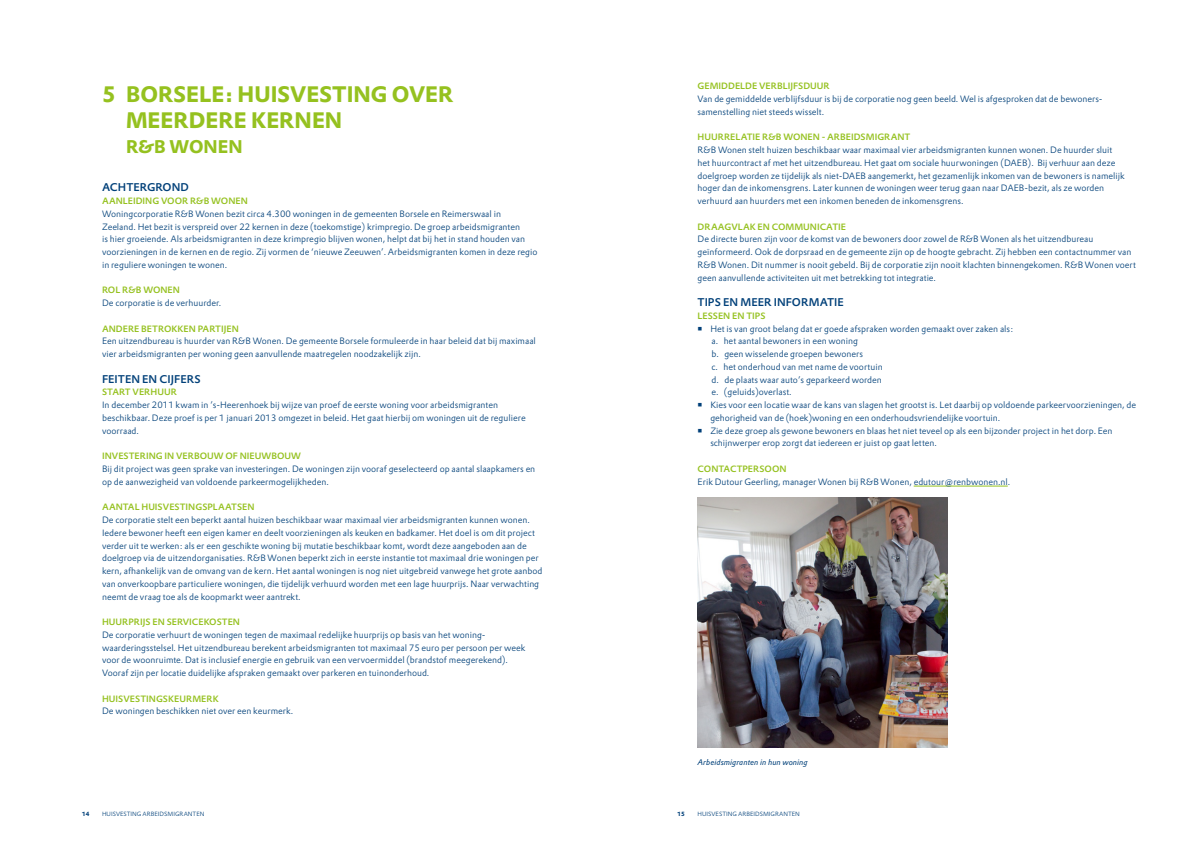
<style>
.page{position:relative;width:1191px;height:842px;background:#fff}
.page>*{position:absolute;margin:0;border:0;box-sizing:border-box;transform-origin:0 0}
.t1{font:700 22px/25.5px "DTL Prokyon TOT";color:#95c11f}
.t2{font:700 18px "DTL Prokyon TOT";color:#95c11f}
.t3{font:500 11px "DTL Prokyon TOT";color:#004079}
.t4{font:300 9px/12.8px "DTL Prokyon TOT";letter-spacing:-.01em;color:#004079}
.t5{font:500 9px "DTL Prokyon TOT";color:#95c11f}
.t6{font:italic 8px "DTL Prokyon TOT";color:#004079}
.t7{font:300 6px "DTL Prokyon TOT";color:#004079}
.t8{font:700 6px "DTL Prokyon TOT";color:#004079}
</style>
<div class="page">
<hr style="left:913px;top:486px;width:94px;height:1px;background:#95c11f">
<img style="left:697px;top:497px;width:250px;height:251px">
<h1 class="t1" style="left:126px;top:81px;width:329px;text-indent:32px">RSELE: HUISVESTING OVER<br>MEERDERE KERNEN</h1>
<h2 class="t2" style="left:126px;top:135px;width:118px">R&amp;B WONEN</h2>
<p class="t3" style="left:102px;top:180px;width:88px">ACHTERGROND</p>
<p class="t5" style="left:102px;top:195px;width:147px">AANLEIDING VOOR R&amp;B WONEN</p>
<p class="t4" style="left:102px;top:207px;width:437px">Woningcorporatie R&amp;B Wonen bezit circa 4.300 woningen in de gemeenten Borsele en Reimerswaal in<br>Zeeland. Het bezit is verspreid over 22 kernen in deze (toekomstige) krimpregio. De groep arbeidsmigranten<br>is hier groeiende. Als arbeidsmigranten in deze krimpregio blijven wonen, helpt dat bij het in stand houden van voorzieningen in de kernen en de regio. Zij vormen de ‘nieuwe Zeeuwen’. Arbeidsmigranten komen in deze regio in reguliere woningen te wonen.</p>
<p class="t5" style="left:102px;top:284px;width:79px">ROL R&amp;B WONEN</p>
<p class="t4" style="left:102px;top:297px;width:121px">De corporatie is de verhuurder.</p>
<p class="t5" style="left:102px;top:323px;width:138px">ANDERE BETROKKEN PARTIJEN</p>
<p class="t4" style="left:102px;top:335px;width:435px">Een uitzendbureau is huurder van R&amp;B Wonen. De gemeente Borsele formuleerde in haar beleid dat bij maximaal vier arbeidsmigranten per woning geen aanvullende maatregelen noodzakelijk zijn.</p>
<p class="t3" style="left:102px;top:372px;width:100px">FEITEN EN CIJFERS</p>
<p class="t5" style="left:102px;top:386px;width:76px">START VERH UUR</p>
<p class="t4" style="left:102px;top:399px;width:425px">I n december 2011 kwam in ’s-Heerenhoek bij wijze van proef de eerste woning voor arbeidsmigranten beschikbaar. Deze proef is per 1 januari 2013 omgezet in beleid. Het gaat hierbij om woningen uit de reguliere voorraad.</p>
<p class="t5" style="left:102px;top:450px;width:198px">I NVESTERING IN VERBOUW OF NIEUWBOUW</p>
<p class="t4" style="left:102px;top:462px;width:435px">Bij dit project was geen sprake van investeringen. De woningen zijn vooraf geselecteerd op aantal slaapkamers en op de aanwezigheid van voldoende parkeermogelijkheden.</p>
<p class="t5" style="left:102px;top:501px;width:154px">AANTAL H UISVESTINGSPLAATSEN</p>
<p class="t4" style="left:102px;top:513px;width:442px">De corporatie stelt een beperkt aantal huizen beschikbaar waar maximaal vier arbeidsmigranten kunnen wonen.<br>Iedere bewoner heeft een eigen kamer en deelt voorzieningen als keuken en badkamer. Het doel is om dit project verder uit te werken: als er een geschikte woning bij mutatie beschikbaar komt, wordt deze aangeboden aan de doelgroep via de uitzendorganisaties. R&amp;B Wonen beperkt zich in eerste instantie tot maximaal drie woningen per kern, afhankelijk van de omvang van de kern. Het aantal woningen is nog niet uitgebreid vanwege het grote aanbod van onverkoopbare particuliere woningen, die tijdelijk verhuurd worden met een lage huurprijs. Naar verwachting neemt de vraag toe als de koopmarkt weer aantrekt.</p>
<p class="t5" style="left:102px;top:616px;width:139px">HUURPRIJS EN SERVICEKOSTEN</p>
<p class="t4" style="left:102px;top:628px;width:425px">De corporatie verhuurt de woningen tegen de maximaal redelijke huurprijs op basis van het woning&shy;waarderingsstelsel. Het uitzendbureau berekent arbeidsmigranten tot maximaal 75 euro per persoon per week voor de woonruimte. Dat is inclusief energie en gebruik van een vervoermiddel (brandstof meegerekend).<br>Vooraf zijn per locatie duidelijke afspraken gemaakt over parkeren en tuinonderhoud.</p>
<p class="t5" style="left:102px;top:693px;width:118px">HUISVESTINGSKEURMERK</p>
<p class="t4" style="left:102px;top:705px;width:193px">De woningen beschikken niet over een keurmerk.</p>
<h1 class="t1" style="left:102px;top:81px;width:29px">5 BO</h1>
<p class="t5" style="left:697px;top:80px;width:134px">GEMIDDELDE VERBLIJFSDUUR</p>
<p class="t4" style="left:697px;top:92px;width:406px">Van de gemiddelde verblijfsduur is bij de corporatie nog geen beeld. Wel is afgesproken dat de bewoners&shy;samenstelling niet steeds wisselt.</p>
<p class="t5" style="left:697px;top:131px;width:214px">HUURRELATIE R&amp;B WONEN - ARBEIDSMIGRANT</p>
<p class="t4" style="left:697px;top:143px;width:416px">R&amp;B Wonen stelt huizen beschikbaar waar maximaal vier arbeidsmigranten kunnen wonen. De huurder sluit het huurcontract af met het uitzendbureau. Het gaat om sociale huurwoningen (DAEB</p>
<p class="t4" style="left:1027px;top:156px;width:89px">). Bij verhuur aan deze</p>
<p class="t4" style="left:697px;top:169px;width:152px">doelgroep worden ze tijdelijk als niet-DAEB</p>
<p class="t4" style="left:697px;top:169px;width:429px;text-indent:170px">aangemerkt, het gezamenlijk inkomen van de bewoners is namelijk hoger dan de inkomensgrens. Later kunnen de woningen weer terug gaan naar DAEB</p>
<p class="t4" style="left:1024px;top:182px;width:81px">-bezit, als ze worden</p>
<p class="t4" style="left:697px;top:194px;width:268px">verhuurd aan huurders met een inkomen beneden de inkomensgrens.</p>
<p class="t5" style="left:697px;top:221px;width:150px">DRAAGVLAK EN COMMUNICATIE</p>
<p class="t4" style="left:697px;top:233px;width:440px">De directe buren zijn voor de komst van de bewoners door zowel de R&amp;B Wonen als het uitzendbureau geïnformeerd. Ook de dorpsraad en de gemeente zijn op de hoogte gebracht. Zij hebben een contactnummer van R&amp;B Wonen. Dit nummer is nooit gebeld. Bij de corporatie zijn nooit klachten binnengekomen. R&amp;B Wonen voert geen aanvullende activiteiten uit met betrekking tot integratie.</p>
<p class="t3" style="left:697px;top:295px;width:148px">TIPS EN MEER INFORMATIE</p>
<p class="t5" style="left:697px;top:310px;width:69px">LESSEN EN TIPS</p>
<p class="t4" style="left:710px;top:322px;width:427px">Het is van groot belang dat er goede afspraken worden gemaakt over zaken als:<br>a. het aantal bewoners in een woning<br>b. geen wisselende groepen bewoners<br>c. het onderhoud van met name de voortuin<br>d. de plaats waar auto’s geparkeerd worden<br>e. (geluids)overlast.<br>Kies voor een locatie waar de kans van slagen het grootst is. Let daarbij op voldoende parkeervoorzieningen, de gehorigheid van de (hoek)woning en een onderhoudsvriendelijke voortuin.<br>Zie deze groep als gewone bewoners en blaas het niet teveel op als een bijzonder project in het dorp. Een schijnwerper erop zorgt dat iedereen er juist op gaat letten.</p>
<p class="t5" style="left:697px;top:463px;width:90px">CONTACTPERSOON</p>
<p class="t4" style="left:697px;top:475px;width:314px">Erik Dutour Geerling, manager Wonen bij R&amp;B Wonen, edutour@renbwonen.nl.</p>
<p class="t6" style="left:697px;top:757px;width:112px">Arbeidsmigranten in hun woning</p>
<p class="t8" style="left:82px;top:810px;width:9px">14</p>
<p class="t7" style="left:102px;top:810px;width:104px">Huisvesting arbeidsmigranten</p>
<p class="t8" style="left:677px;top:810px;width:9px">15</p>
<p class="t7" style="left:697px;top:810px;width:104px">Huisvesting arbeidsmigranten</p>
</div>
